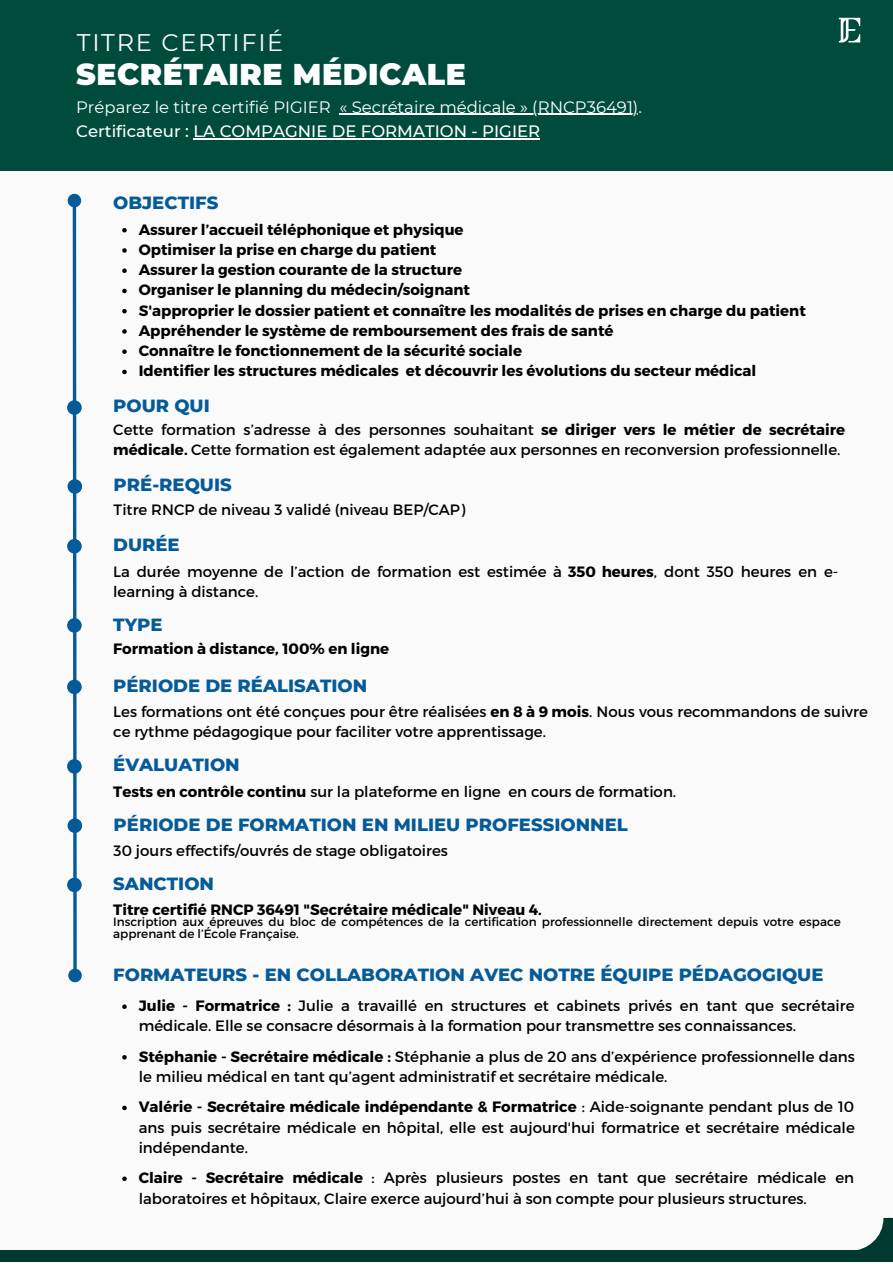
<style>
.page{position:relative;width:893px;height:1264px;background:#fff}
.page>*{position:absolute;margin:0;border:0;box-sizing:border-box;transform-origin:0 0}
.t1{font:900 30px "Montserrat";letter-spacing:.02em;color:#fff}
.t2{font:24px "Montserrat";letter-spacing:.07em;color:#fff}
.t3{font:800 18px "Montserrat";color:#055b99}
.t4{font:16.5px "Montserrat";color:#fff}
.t5{font:500 16.5px "Montserrat";color:#fff}
.t6{font:15px/20.2px "Montserrat";color:#000}
.t7{font:700 15px/20.2px "Montserrat";color:#000}
.t8{font:12px/12px "Montserrat";color:#000}
.s1{font-weight:700}
</style>
<div class="page">
<div style="left:0;top:0;width:892px;height:1262px;background:#fafafa"></div>
<svg style="left:67px;top:193px;width:15px;height:790px"></svg>
<div style="left:0;top:0;width:892px;height:171px;background:#004c3c"></div>
<svg style="left:838px;top:18px;width:22px;height:24px"></svg>
<div style="left:67px;top:479px;width:15px;height:15px;background:#055b99;border-radius:50%"></div>
<div style="left:67px;top:539px;width:15px;height:14px;background:#055b99;border-radius:50%"></div>
<div style="left:67px;top:618px;width:15px;height:14px;background:#055b99;border-radius:50%"></div>
<div style="left:67px;top:679px;width:15px;height:15px;background:#055b99;border-radius:50%"></div>
<div style="left:67px;top:759px;width:15px;height:14px;background:#055b99;border-radius:50%"></div>
<div style="left:67px;top:877px;width:15px;height:15px;background:#055b99;border-radius:50%"></div>
<div style="left:67px;top:400px;width:15px;height:15px;background:#055b99;border-radius:50%"></div>
<hr style="left:339px;top:114px;width:299px;height:1px;background:#fff">
<hr style="left:193px;top:139px;width:347px;height:1px;background:#fff">
<svg style="left:122px;top:228px;width:5px;height:4px"></svg>
<svg style="left:122px;top:248px;width:5px;height:5px"></svg>
<svg style="left:122px;top:268px;width:5px;height:5px"></svg>
<svg style="left:122px;top:289px;width:5px;height:4px"></svg>
<svg style="left:122px;top:309px;width:5px;height:4px"></svg>
<svg style="left:122px;top:329px;width:5px;height:5px"></svg>
<svg style="left:122px;top:349px;width:5px;height:5px"></svg>
<svg style="left:122px;top:370px;width:5px;height:4px"></svg>
<svg style="left:122px;top:1004px;width:5px;height:4px"></svg>
<svg style="left:122px;top:1055px;width:5px;height:4px"></svg>
<svg style="left:122px;top:1105px;width:5px;height:5px"></svg>
<svg style="left:122px;top:1176px;width:5px;height:4px"></svg>
<svg style="left:857px;top:1217px;width:35px;height:33px"></svg>
<div style="left:0;top:1250px;width:892px;height:12px;background:#003a2e"></div>
<div style="left:67px;top:818px;width:15px;height:15px;background:#055b99;border-radius:50%"></div>
<h2 class="t2" style="left:77px;top:28px;width:208px">TITRE CERTIFIÉ</h2>
<h1 class="t1" style="left:76px;top:56px;width:391px">SECRÉTAIRE MÉDICALE</h1>
<p class="t4" style="left:76px;top:97px;width:567px">Préparez le titre certifié PIGIER « Secrétaire médicale » (RNCP36491).</p>
<p class="t5" style="left:76px;top:121px;width:465px">Certificateur : LA COMPAGNIE DE FORMATION - PIGIER</p>
<p class="t3" style="left:113px;top:191px;width:107px">OBJECTIFS</p>
<p class="t7" style="left:139px;top:218px;width:668px">Assurer l’accueil téléphonique et physique<br>Optimiser la prise en charge du patient<br>Assurer la gestion courante de la structure<br>Organiser le planning du médecin/soignant<br>S'approprier le dossier patient et connaître les modalités de prises en charge du patient Appréhender le système de remboursement des frais de santé<br>Connaître le fonctionnement de la sécurité sociale<br>Identifier les structures médicales et découvrir les évolutions du secteur médical</p>
<p class="t3" style="left:113px;top:394px;width:98px">POUR QUI</p>
<p class="t6" style="left:113px;top:418px;width:733px">Cette formation s’adresse à des personnes souhaitant <span class="s1">se diriger vers le métier de secrétaire médicale.</span> Cette formation est également adaptée aux personnes en reconversion professionnelle.</p>
<p class="t3" style="left:114px;top:473px;width:120px">PRÉ-REQUIS</p>
<p class="t6" style="left:114px;top:498px;width:353px">Titre RNCP de niveau 3 validé (niveau BEP/CAP)</p>
<p class="t3" style="left:113px;top:533px;width:68px">DURÉE</p>
<p class="t6" style="left:113px;top:560px;width:726px">La durée moyenne de l’action de formation est estimée à <span class="s1">350 heures</span>, dont 350 heures en e&shy;learning à distance.</p>
<p class="t3" style="left:113px;top:613px;width:51px">TYPE</p>
<p class="t7" style="left:113px;top:638px;width:277px">Formation à distance, 100% en ligne</p>
<p class="t3" style="left:113px;top:674px;width:255px">PÉRIODE DE RÉALISATION</p>
<p class="t6" style="left:113px;top:701px;width:756px">Les formations ont été conçues pour être réalisées <span class="s1">en 8 à 9 mois</span>. Nous vous recommandons de suivre ce rythme pédagogique pour faciliter votre apprentissage.</p>
<p class="t3" style="left:113px;top:754px;width:128px">ÉVALUATION</p>
<p class="t6" style="left:113px;top:780px;width:564px"><span class="s1">Tests en contrôle continu</span> sur la plateforme en ligne en cours de formation.</p>
<p class="t3" style="left:114px;top:813px;width:515px">PÉRIODE DE FORMATION EN MILIEU PROFESSIONNEL</p>
<p class="t6" style="left:114px;top:839px;width:336px">30 jours effectifs/ouvrés de stage obligatoires</p>
<p class="t3" style="left:113px;top:872px;width:102px">SANCTION</p>
<p class="t7" style="left:113px;top:899px;width:430px">Titre certifié RNCP 36491 "Secrétaire médicale" Niveau 4.</p>
<p class="t8" style="left:113px;top:915px;width:729px">Inscription aux épreuves du bloc de compétences de la certification professionnelle directement depuis votre espace apprenant de l’École Française.</p>
<p class="t3" style="left:113px;top:963px;width:711px">FORMATEURS - EN COLLABORATION AVEC NOTRE ÉQUIPE PÉDAGOGIQUE</p>
<p class="t6" style="left:139px;top:995px;width:717px"><span class="s1">Julie - Formatrice :</span> Julie a travaillé en structures et cabinets privés en tant que secrétaire médicale. Elle se consacre désormais à la formation pour transmettre ses connaissances.</p>
<p class="t6" style="left:139px;top:1045px;width:717px"><span class="s1">Stéphanie - Secrétaire médicale :</span> Stéphanie a plus de 20 ans d’expérience professionnelle dans le milieu médical en tant qu’agent administratif et secrétaire médicale.</p>
<p class="t6" style="left:139px;top:1096px;width:717px;text-align:justify"><span class="s1">Valérie - Secrétaire médicale indépendante &amp; Formatrice</span> : Aide-soignante pendant plus de 10 ans puis secrétaire médicale en hôpital, elle est aujourd'hui formatrice et secrétaire médicale indépendante.</p>
<p class="t6" style="left:139px;top:1166px;width:717px"><span class="s1">Claire - Secrétaire médicale</span> : Après plusieurs postes en tant que secrétaire médicale en laboratoires et hôpitaux, Claire exerce aujourd’hui à son compte pour plusieurs structures.</p>
</div>
